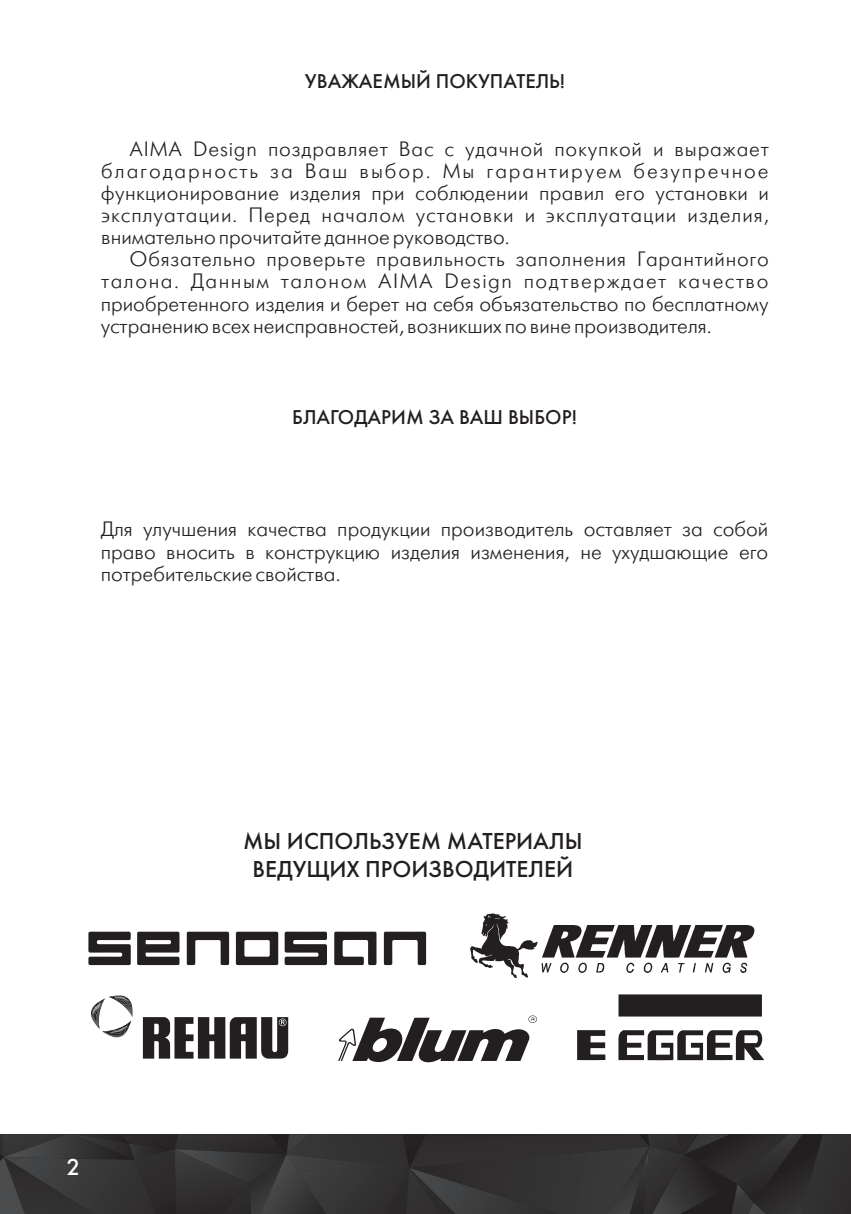
<style>
.page{position:relative;width:851px;height:1214px;background:#fff}
.page>*{position:absolute;margin:0;border:0;box-sizing:border-box;transform-origin:0 0}
.t1{font:24px/27.8px "Futura Medium C";color:#231f20;text-align:center}
.t2{font:24px "Futura Medium C";color:#fff}
.t3{font:20.8px/22.4px "Futura Futuris Light C";letter-spacing:.015em;color:#231f20;text-align:justify}
.t4{font:20.8px "Futura Futuris Light C";letter-spacing:.045em;color:#231f20}
.t5{font:20.8px "Futura Futuris Light C";letter-spacing:.035em;color:#231f20}
.t6{font:20.8px "Futura Futuris Light C";letter-spacing:.075em;color:#231f20}
.t7{font:20.8px "Futura Futuris Light C";letter-spacing:.04em;color:#231f20}
.t8{font:20.8px "Futura Futuris Light C";letter-spacing:.09em;color:#231f20}
.t9{font:20.8px "Futura Medium C";color:#231f20}
</style>
<div class="page">
<svg style="left:0;top:1134px;width:851px;height:80px;background:#323132"></svg>
<svg style="left:143px;top:1017px;width:145px;height:41px"></svg>
<svg style="left:91px;top:995px;width:42px;height:42px"></svg>
<svg style="left:137px;top:931px;width:42px;height:33px"></svg>
<svg style="left:88px;top:931px;width:43px;height:33px"></svg>
<svg style="left:284px;top:931px;width:43px;height:34px"></svg>
<svg style="left:236px;top:931px;width:42px;height:33px"></svg>
<svg style="left:334px;top:931px;width:42px;height:33px"></svg>
<svg style="left:187px;top:931px;width:42px;height:33px"></svg>
<svg style="left:384px;top:931px;width:42px;height:34px"></svg>
<svg style="left:338px;top:1015px;width:199px;height:47px"></svg>
<div style="left:618px;top:994px;width:143px;height:22px;background:#231f20"></div>
<svg style="left:577px;top:1030px;width:28px;height:29px"></svg>
<svg style="left:618px;top:1030px;width:145px;height:30px"></svg>
<svg style="left:470px;top:913px;width:284px;height:65px"></svg>
<p class="t9" style="left:305px;top:69px;width:262px">УВАЖАЕМЫЙ ПОКУПАТЕЛЬ!</p>
<p class="t7" style="left:129px;top:139px;width:640px">AIMA Design поздравляет Вас с удачной покупкой и выражает</p>
<p class="t8" style="left:101px;top:160px;width:668px">благодарность за Ваш выбор. Мы гарантируем безупречное</p>
<p class="t3" style="left:101px;top:182px;width:669px">функционирование изделия при соблюдении правил его установки и</p>
<p class="t4" style="left:101px;top:204px;width:669px">эксплуатации. Перед началом установки и эксплуатации изделия,</p>
<p class="t3" style="left:101px;top:226px;width:410px">внимательно прочитайте данное руководство.</p>
<p class="t5" style="left:130px;top:248px;width:640px">Обязательно проверьте правильность заполнения Гарантийного</p>
<p class="t6" style="left:101px;top:270px;width:668px">талона. Данным талоном AIMA Design подтверждает качество</p>
<p class="t3" style="left:101px;top:293px;width:669px">приобретенного изделия и берет на себя объязательство по бесплатному</p>
<p class="t3" style="left:101px;top:315px;width:612px">устранению всех неисправностей, возникших по вине производителя.</p>
<p class="t9" style="left:292px;top:405px;width:286px">БЛАГОДАРИМ ЗА ВАШ ВЫБОР!</p>
<p class="t3" style="left:101px;top:518px;width:669px">Для улучшения качества продукции производитель оставляет за собой право вносить в конструкцию изделия изменения, не ухудшающие его потребительские свойства.</p>
<p class="t1" style="left:243px;top:827px;width:341px">МЫ ИСПОЛЬЗУЕМ МАТЕРИАЛЫ<br>ВЕДУЩИХ ПРОИЗВОДИТЕЛЕЙ</p>
<p class="t2" style="left:66px;top:1153px;width:15px">2</p>
</div>
